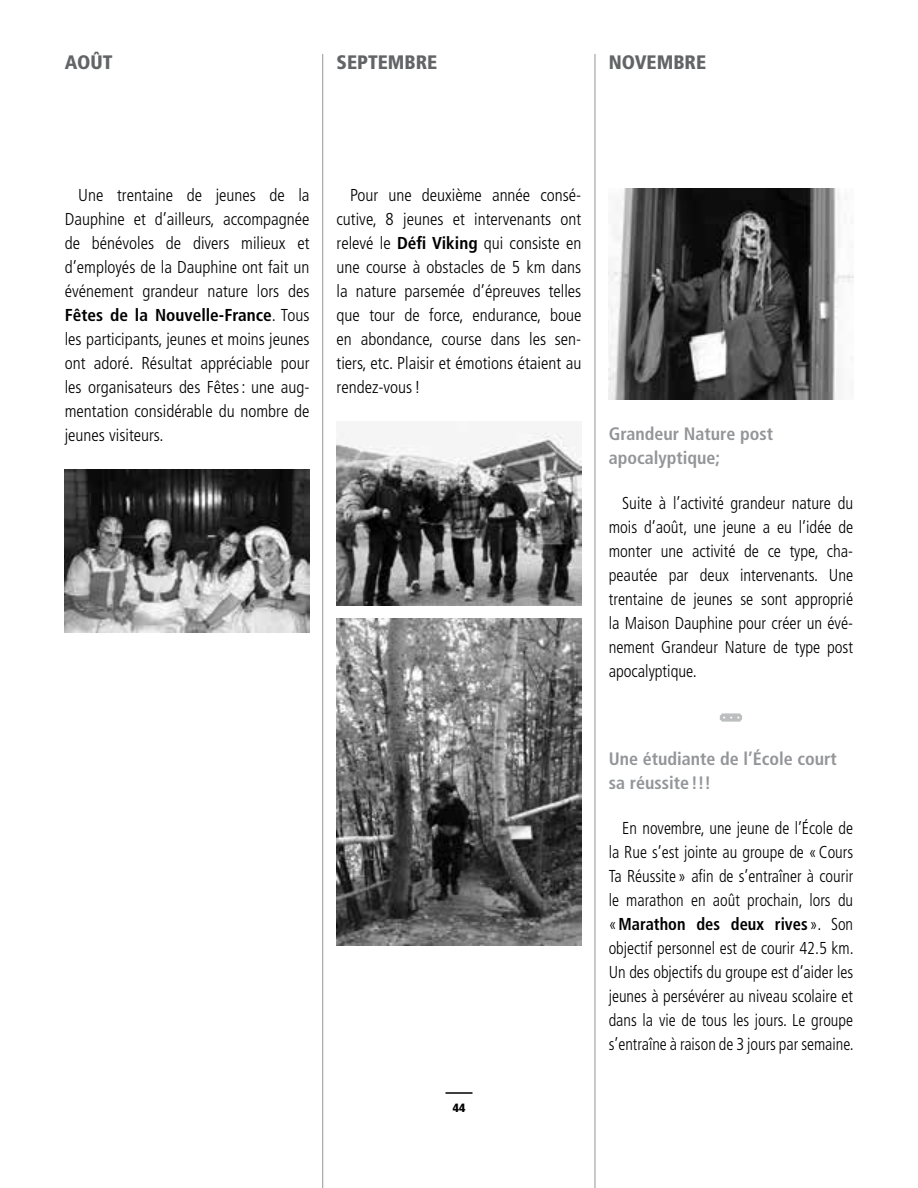
<style>
.page{position:relative;width:918px;height:1188px;background:#fff}
.page>*{position:absolute;margin:0;border:0;box-sizing:border-box;transform-origin:0 0}
.t1{font:900 condensed 19.5px "Frutiger";color:#636466}
.t2{font:700 condensed 18px/24px "Frutiger";color:#939598}
.t3{font:300 condensed 17.25px/24px "Frutiger";color:#000;text-align:justify}
.t4{font:300 condensed 17.25px/24px "Frutiger";color:#000;text-align:justify;scale:.95 1}
.t5{font:900 condensed 12px "Frutiger";color:#000}
.s1{font-weight:700}
</style>
<div class="page">
<hr style="left:446px;top:1092px;width:26px;height:2px;background:#000">
<svg style="left:720px;top:713px;width:22px;height:9px"></svg>
<hr style="left:595px;top:54px;width:1px;height:1134px;background:#939598">
<hr style="left:322px;top:54px;width:1px;height:1134px;background:#939598">
<img style="left:65px;top:470px;width:245px;height:163px">
<img style="left:337px;top:432px;width:244px;height:173px">
<img style="left:337px;top:619px;width:244px;height:326px">
<img style="left:609px;top:188px;width:244px;height:211px">
<p class="t1" style="left:65px;top:50px;width:49px">AOÛT</p>
<p class="t1" style="left:337px;top:50px;width:102px">SEPTEMBRE</p>
<p class="t1" style="left:609px;top:50px;width:99px">NOVEMBRE</p>
<p class="t3" style="left:65px;top:183px;width:246px;text-indent:14px">Une trentaine de jeunes de la Dauphine et d’ailleurs, accompagnée de bénévoles de divers milieux et d’employés de la Dauphine ont fait un événement grandeur nature lors des <span class="s1">Fêtes de la Nouvelle-France</span>. Tous les participants, jeunes et moins jeunes ont adoré. Résultat appréciable pour les organisateurs des Fêtes: une aug&shy;mentation considérable du nombre de jeunes visiteurs.</p>
<p class="t3" style="left:337px;top:183px;width:246px;text-indent:14px">Pour une deuxième année consé&shy;cutive, 8 jeunes et intervenants ont relevé le <span class="s1">Défi Viking</span> qui consiste en une course à obstacles de 5 km dans la nature parsemée d’épreuves telles que tour de force, endurance, boue en abondance, course dans les sen&shy;tiers, etc. Plaisir et émotions étaient au rendez-vous!</p>
<p class="t2" style="left:609px;top:421px;width:166px">Grandeur Nature post apocalyptique;</p>
<p class="t3" style="left:609px;top:491px;width:246px;text-indent:14px">Suite à l’activité grandeur nature du mois d’août, une jeune a eu l’idée de monter une activité de ce type, cha&shy;peautée par deux intervenants. Une trentaine de jeunes se sont approprié la Maison Dauphine pour créer un évé&shy;nement Grandeur Nature de type post apocalyptique.</p>
<p class="t5" style="left:453px;top:1100px;width:14px">44</p>
<p class="t2" style="left:609px;top:747px;width:230px">Une étudiante de l’École court sa réussite !!!</p>
<p class="t4" style="left:609px;top:816px;width:260px;text-indent:14px">En novembre, une jeune de l’École de la Rue s’est jointe au groupe de «Cours Ta Réussite » afin de s’entraîner à courir le marathon en août prochain, lors du «<span class="s1">Marathon des deux rives</span> ». Son objectif personnel est de courir 42.5 km.<br>Un des objectifs du groupe est d’aider les jeunes à persévérer au niveau scolaire et dans la vie de tous les jours. Le groupe s’entraîne à raison de 3 jours par semaine.</p>
</div>
